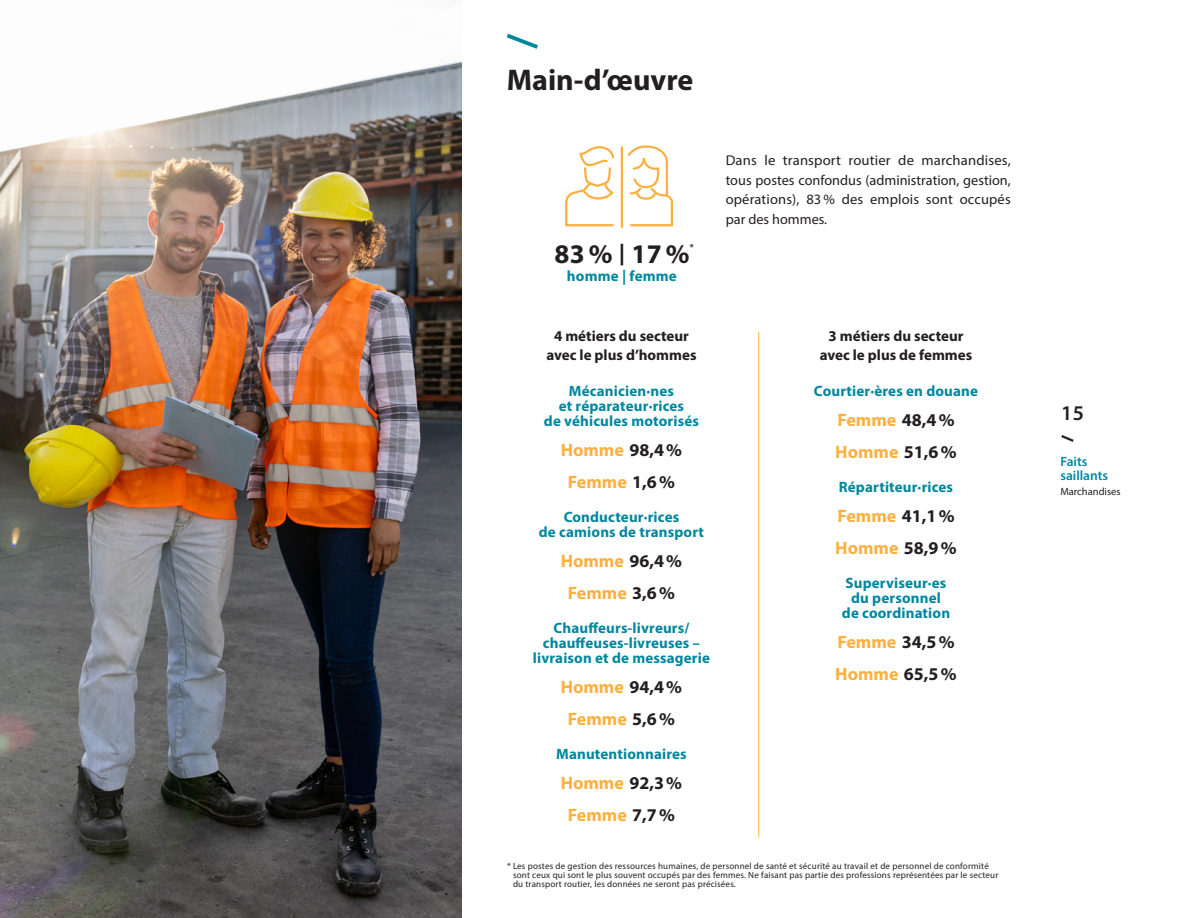
<style>
.page{position:relative;width:1188px;height:918px;background:#fff}
.page>*{position:absolute;margin:0;border:0;box-sizing:border-box;transform-origin:0 0}
.t1{font:700 30px "Myriad Pro";color:#231f20}
.t2{font:700 27px "Myriad Pro";color:#231f20}
.t3{font:600 21px "Myriad Pro";color:#231f20}
.t4{font:700 18px/31.5px "Myriad Pro";color:#fbb040;text-align:center}
.t5{font:700 15px/15px "Myriad Pro";letter-spacing:.01em;color:#00879e;text-align:center}
.t6{font:700 15px/19.5px "Myriad Pro";color:#231f20;text-align:center}
.t7{font:14.25px/19.5px "Myriad Pro";letter-spacing:.01em;color:#231f20;text-align:justify}
.t8{font:600 13.5px/13.5px "Myriad Pro";color:#00879e}
.t9{font:10.5px "Myriad Pro";color:#231f20}
.t10{font:9px/9px "Myriad Pro";letter-spacing:.02em;color:#231f20}
.t11{font:700 8.7px "Myriad Pro";color:#231f20}
.s1{font-weight:600;font-size:21.6px}
.s2{color:#231f20}
</style>
<div class="page">
<svg style="left:1061px;top:435px;width:13px;height:7px"></svg>
<svg style="left:506px;top:33px;width:32px;height:16px"></svg>
<img style="left:0;top:61px;width:462px;height:857px">
<svg style="left:627px;top:145px;width:46px;height:82px"></svg>
<svg style="left:565px;top:146px;width:49px;height:81px"></svg>
<hr style="left:621px;top:147px;width:2px;height:80px;background:#fbb040">
<hr style="left:758px;top:332px;width:1px;height:505px;background:#fbb040">
<h1 class="t1" style="left:507px;top:60px;width:188px">Main-d’œuvre</h1>
<h2 class="t2" style="left:555px;top:236px;width:136px">83% <span class="s1">|</span> 17%</h2>
<p class="t11" style="left:690px;top:241px;width:5px">*</p>
<p class="t5" style="left:567px;top:267px;width:111px">homme | femme</p>
<p class="t7" style="left:726px;top:150px;width:287px">Dans le transport routier de marchandises, tous postes confondus (administration, gestion, opérations), 83% des emplois sont occupés par des hommes.</p>
<p class="t6" style="left:546px;top:325px;width:152px">4 métiers du secteur avec le plus d’hommes</p>
<p class="t5" style="left:544px;top:383px;width:157px">Mécanicien·nes<br>et réparateur·rices<br>de véhicules motorisés</p>
<p class="t4" style="left:561px;top:434px;width:123px">Homme <span class="s2">98,4%<br></span>Femme <span class="s2">1,6%</span></p>
<p class="t5" style="left:539px;top:509px;width:167px">Conducteur·rices<br>de camions de transport</p>
<p class="t4" style="left:561px;top:545px;width:123px">Homme <span class="s2">96,4%<br></span>Femme <span class="s2">3,6%</span></p>
<p class="t5" style="left:533px;top:620px;width:179px">Chauffeurs-livreurs/ chauffeuses-livreuses – livraison et de messagerie</p>
<p class="t4" style="left:561px;top:671px;width:123px">Homme <span class="s2">94,4%<br></span>Femme <span class="s2">5,6%</span></p>
<p class="t5" style="left:556px;top:746px;width:132px">Manutentionnaires</p>
<p class="t4" style="left:561px;top:767px;width:123px">Homme <span class="s2">92,3%<br></span>Femme <span class="s2">7,7%</span></p>
<p class="t6" style="left:820px;top:325px;width:154px">3 métiers du secteur avec le plus de femmes</p>
<p class="t5" style="left:814px;top:383px;width:166px">Courtier·ères en douane</p>
<p class="t4" style="left:835px;top:404px;width:123px;text-align:left">Femme <span class="s2">48,4%<br></span>Homme <span class="s2">51,6%</span></p>
<p class="t5" style="left:839px;top:479px;width:116px">Répartiteur·rices</p>
<p class="t4" style="left:835px;top:500px;width:123px;text-align:left">Femme <span class="s2">41,1%<br></span>Homme <span class="s2">58,9%</span></p>
<p class="t5" style="left:842px;top:575px;width:110px">Superviseur·es du personnel de coordination</p>
<p class="t4" style="left:835px;top:626px;width:123px;text-align:left">Femme <span class="s2">34,5%<br></span>Homme <span class="s2">65,5%</span></p>
<p class="t10" style="left:513px;top:861px;width:487px;text-indent:-6px">* Les postes de gestion des ressources humaines, de personnel de santé et sécurité au travail et de personnel de conformité sont ceux qui sont le plus souvent occupés par des femmes. Ne faisant pas partie des professions représentées par le secteur du transport routier, les données ne seront pas précisées.</p>
<h3 class="t3" style="left:1061px;top:400px;width:24px">15</h3>
<p class="t8" style="left:1060px;top:455px;width:49px">Faits saillants</p>
<p class="t9" style="left:1060px;top:485px;width:62px">Marchandises</p>
</div>
